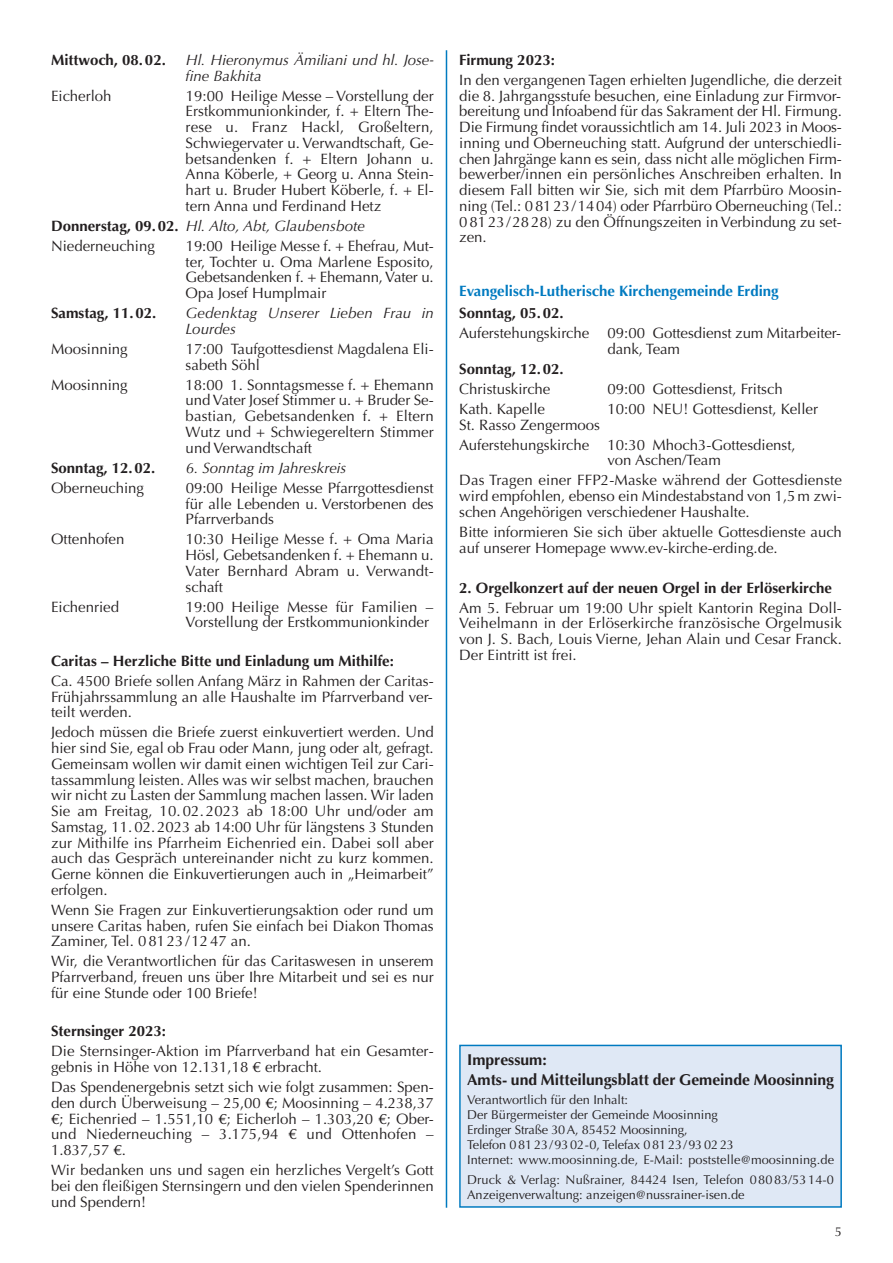
<style>
.page{position:relative;width:893px;height:1263px;background:#fff}
.page>*{position:absolute;margin:0;border:0;box-sizing:border-box;transform-origin:0 0}
.t1{font:700 15.75px/20px "Optima";color:#231f20}
.t2{font:15px/15.8px "Optima";color:#231f20;text-align:justify}
.t3{font:700 15px "Optima";color:#231f20}
.t4{font:italic 15px/15.8px "Optima";color:#231f20}
.t5{font:700 15px "Optima";color:#007ac0}
.t6{font:12.75px/15px "Optima";color:#231f20}
.s1{font-weight:700;font-style:normal}
.s2{font-style:normal}
</style>
<div class="page">
<hr style="left:446px;top:50px;width:1px;height:1158px;background:#007ac0">
<div style="left:461px;top:1046px;width:379px;height:160px;background:#dfe8f5"></div>
<div style="left:459px;top:1045px;width:383px;height:163px;border:2px solid #007ac0"></div>
<p class="t3" style="left:51px;top:54px;width:116px">Mittwoch, 08.02.</p>
<p class="t4" style="left:186px;top:53px;width:250px">Hl. Hieronymus Ämiliani und hl. Jose&shy;fine Bakhita</p>
<p class="t2" style="left:51px;top:89px;width:62px">Eicherloh</p>
<p class="t2" style="left:186px;top:89px;width:250px">19:00 Heilige Messe – Vorstellung der Erstkommunionkinder, f. + Eltern The&shy;rese u. Franz Hackl, Großeltern, Schwiegervater u. Verwandtschaft, Ge&shy;betsandenken f. + Eltern Johann u.<br>Anna Köberle, + Georg u. Anna Stein&shy;hart u. Bruder Hubert Köberle, f. + El&shy;tern Anna und Ferdinand Hetz</p>
<p class="t4" style="left:51px;top:217px;width:315px;line-height:20px"><span class="s1">Donnerstag, 09.02.</span> Hl. Alto, Abt, Glaubensbote<br><span class="s2">Niederneuching</span></p>
<p class="t2" style="left:186px;top:239px;width:250px">19:00 Heilige Messe f. + Ehefrau, Mut&shy;ter, Tochter u. Oma Marlene Esposito, Gebetsandenken f. + Ehemann, Vater u.<br>Opa Josef Humplmair</p>
<p class="t3" style="left:51px;top:307px;width:107px">Samstag, 11.02.</p>
<p class="t4" style="left:186px;top:307px;width:250px">Gedenktag Unserer Lieben Frau in<br>Lourdes</p>
<p class="t2" style="left:51px;top:342px;width:78px">Moosinning</p>
<p class="t2" style="left:186px;top:342px;width:250px">17:00 Taufgottesdienst Magdalena Eli&shy;sabeth Söhl</p>
<p class="t2" style="left:51px;top:378px;width:78px">Moosinning</p>
<p class="t2" style="left:186px;top:378px;width:250px">18:00 1. Sonntagsmesse f. + Ehemann und Vater Josef Stimmer u. + Bruder Se&shy;bastian, Gebetsandenken f. + Eltern Wutz und + Schwiegereltern Stimmer und Verwandtschaft</p>
<p class="t3" style="left:51px;top:461px;width:106px">Sonntag, 12.02.</p>
<p class="t4" style="left:186px;top:461px;width:162px">6. Sonntag im Jahreskreis</p>
<p class="t2" style="left:51px;top:481px;width:95px">Oberneuching</p>
<p class="t2" style="left:186px;top:481px;width:250px">09:00 Heilige Messe Pfarrgottesdienst für alle Lebenden u. Verstorbenen des Pfarrverbands</p>
<p class="t2" style="left:51px;top:533px;width:75px">Ottenhofen</p>
<p class="t2" style="left:186px;top:533px;width:250px">10:30 Heilige Messe f. + Oma Maria Hösl, Gebetsandenken f. + Ehemann u.<br>Vater Bernhard Abram u. Verwandt&shy;schaft</p>
<p class="t2" style="left:51px;top:600px;width:70px">Eichenried</p>
<p class="t2" style="left:186px;top:600px;width:249px">19:00 Heilige Messe für Familien –<br>Vorstellung der Erstkommunionkinder</p>
<p class="t3" style="left:51px;top:654px;width:344px">Caritas – Herzliche Bitte und Einladung um Mithilfe:</p>
<p class="t2" style="left:51px;top:674px;width:384px">Ca. 4500 Briefe sollen Anfang März in Rahmen der Caritas-Frühjahrssammlung an alle Haushalte im Pfarrverband ver&shy;teilt werden.</p>
<p class="t2" style="left:51px;top:726px;width:384px">Jedoch müssen die Briefe zuerst einkuvertiert werden. Und hier sind Sie, egal ob Frau oder Mann, jung oder alt, gefragt.<br>Gemeinsam wollen wir damit einen wichtigen Teil zur Cari&shy;tassammlung leisten. Alles was wir selbst machen, brauchen wir nicht zu Lasten der Sammlung machen lassen. Wir laden Sie am Freitag, 10.02.2023 ab 18:00 Uhr und/oder am Samstag, 11.02.2023 ab 14:00 Uhr für längstens 3 Stunden zur Mithilfe ins Pfarrheim Eichenried ein. Dabei soll aber auch das Gespräch untereinander nicht zu kurz kommen.<br>Gerne können die Einkuvertierungen auch in „Heimarbeit” erfolgen.</p>
<p class="t2" style="left:51px;top:903px;width:384px">Wenn Sie Fragen zur Einkuvertierungsaktion oder rund um unsere Caritas haben, rufen Sie einfach bei Diakon Thomas Zaminer, Tel. 08123/1247 an.</p>
<p class="t2" style="left:51px;top:955px;width:384px">Wir, die Verantwortlichen für das Caritaswesen in unserem Pfarrverband, freuen uns über Ihre Mitarbeit und sei es nur für eine Stunde oder 100 Briefe!</p>
<p class="t3" style="left:51px;top:1025px;width:117px">Sternsinger 2023:</p>
<p class="t2" style="left:51px;top:1045px;width:384px">Die Sternsinger-Aktion im Pfarrverband hat ein Gesamter&shy;gebnis in Höhe von 12.131,18 € erbracht.</p>
<p class="t2" style="left:51px;top:1081px;width:384px">Das Spendenergebnis setzt sich wie folgt zusammen: Spen&shy;den durch Überweisung – 25,00 €; Moosinning – 4.238,37 €; Eichenried – 1.551,10 €; Eicherloh – 1.303,20 €; Ober&shy;und Niederneuching – 3.175,94 € und Ottenhofen – 1.837,57 €.</p>
<p class="t2" style="left:51px;top:1164px;width:384px">Wir bedanken uns und sagen ein herzliches Vergelt’s Gott bei den fleißigen Sternsingern und den vielen Spenderinnen und Spendern!</p>
<p class="t3" style="left:459px;top:54px;width:97px">Firmung 2023:</p>
<p class="t2" style="left:459px;top:73px;width:384px">In den vergangenen Tagen erhielten Jugendliche, die derzeit die 8. Jahrgangsstufe besuchen, eine Einladung zur Firmvor&shy;bereitung und Infoabend für das Sakrament der Hl. Firmung.<br>Die Firmung findet voraussichtlich am 14. Juli 2023 in Moos - inning und Oberneuching statt. Aufgrund der unterschiedli&shy;chen Jahrgänge kann es sein, dass nicht alle möglichen Firm&shy;bewerber/innen ein persönliches Anschreiben erhalten. In diesem Fall bitten wir Sie, sich mit dem Pfarrbüro Moosin&shy;ning (Tel.: 08123/1404) oder Pfarrbüro Oberneuching (Tel.:<br>08123/2828) zu den Öffnungszeiten in Verbindung zu set&shy;zen.</p>
<p class="t5" style="left:459px;top:285px;width:321px">Evangelisch-Lutherische Kirchengemeinde Erding</p>
<p class="t3" style="left:459px;top:307px;width:106px">Sonntag, 05.02.</p>
<p class="t2" style="left:607px;top:327px;width:235px;text-indent:-148px">Auferstehungskirche 09:00 Gottesdienst zum Mitarbeiter&shy;dank, Team</p>
<p class="t3" style="left:459px;top:362px;width:106px">Sonntag, 12.02.</p>
<p class="t2" style="left:459px;top:382px;width:93px">Christuskirche</p>
<p class="t2" style="left:608px;top:382px;width:177px">09:00 Gottesdienst, Fritsch</p>
<p class="t2" style="left:459px;top:402px;width:87px">Kath. Kapelle</p>
<p class="t2" style="left:607px;top:402px;width:212px">10:00 NEU! Gottesdienst, Keller</p>
<p class="t2" style="left:459px;top:416px;width:338px;line-height:20px">St. Rasso Zengermoos<br>Auferstehungskirche 10:30 Mhoch3-Gottesdienst,</p>
<p class="t2" style="left:459px;top:452px;width:384px;line-height:20px;text-indent:148px">von Aschen/Team<br>Das Tragen einer FFP2-Maske während der Gottesdienste</p>
<p class="t2" style="left:459px;top:489px;width:384px">wird empfohlen, ebenso ein Mindestabstand von 1,5m zwi&shy;schen Angehörigen verschiedener Haushalte.</p>
<p class="t2" style="left:459px;top:525px;width:384px">Bitte informieren Sie sich über aktuelle Gottesdienste auch auf unserer Homepage www.ev-kirche-erding.de.</p>
<p class="t3" style="left:459px;top:581px;width:374px">2. Orgelkonzert auf der neuen Orgel in der Erlöserkirche</p>
<p class="t2" style="left:459px;top:601px;width:384px">Am 5. Februar um 19:00 Uhr spielt Kantorin Regina Doll-Veihelmann in der Erlöserkirche französische Orgelmusik von J. S. Bach, Louis Vierne, Jehan Alain und Cesar Franck.<br>Der Eintritt ist frei.</p>
<p class="t1" style="left:467px;top:1051px;width:368px">Impressum:<br>Amts- und Mitteilungsblatt der Gemeinde Moosinning</p>
<p class="t6" style="left:467px;top:1094px;width:368px">Verantwortlich für den Inhalt:<br>Der Bürgermeister der Gemeinde Moosinning<br>Erdinger Straße 30 A, 85452 Moosinning,<br>Telefon 0 81 23/93 02-0, Telefax 0 81 23/93 02 23<br>Internet: www.moosinning.de, E-Mail: poststelle@moosinning.de</p>
<p class="t6" style="left:467px;top:1173px;width:368px">Druck &amp; Verlag: Nußrainer, 84424 Isen, Telefon 08083/53 14-0<br>Anzeigenverwaltung: anzeigen@nussrainer-isen.de</p>
<p class="t6" style="left:835px;top:1226px;width:9px">5</p>
</div>
